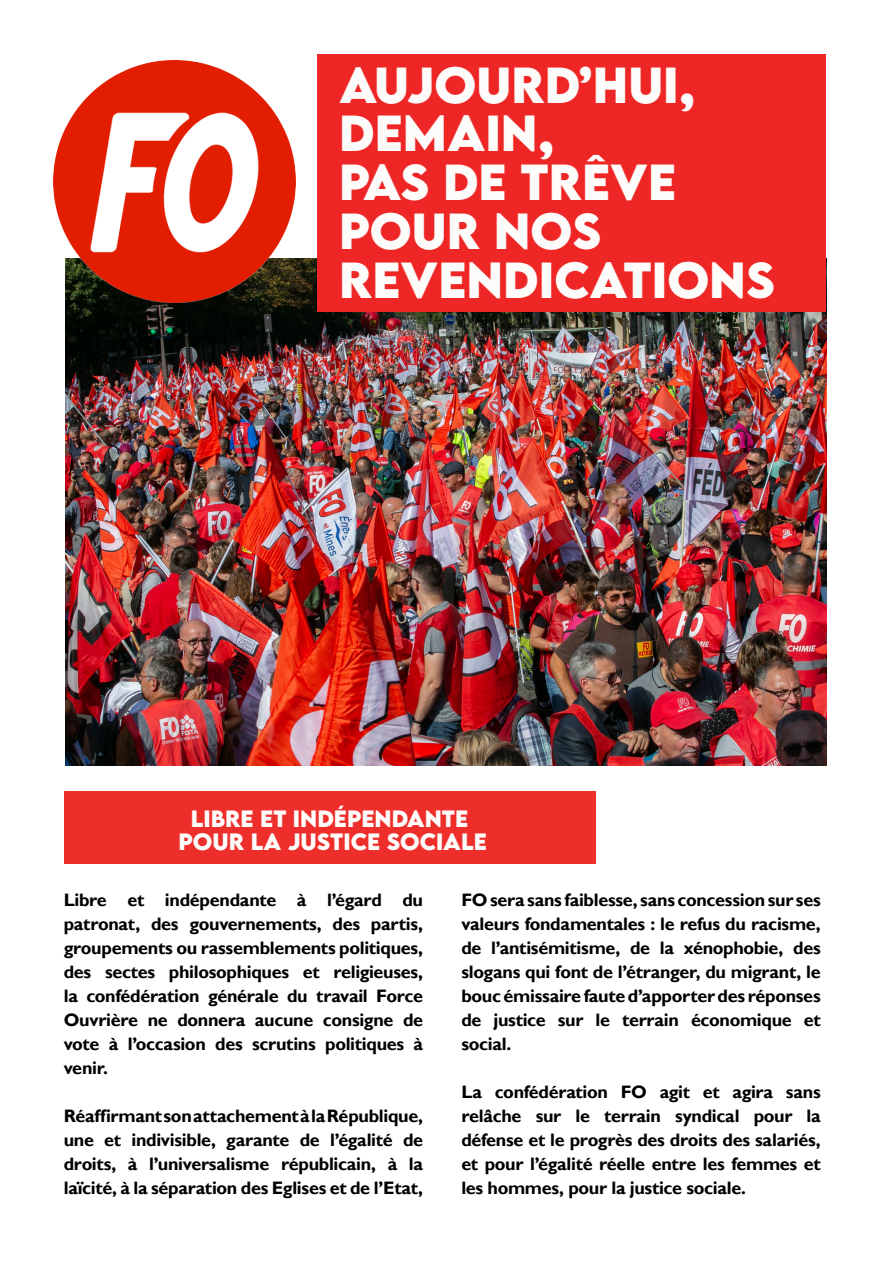
<style>
.page{position:relative;width:893px;height:1263px;background:#fff}
.page>*{position:absolute;margin:0;border:0;box-sizing:border-box;transform-origin:0 0}
.DOMAINE{font:700 45px "LEMONMILK";color:#fefcfa}
.DOMAINE-2{font:700 21px "LEMONMILK";color:#fefcfa}
.TEXTE{font:700 18px/24px "Gill Sans";letter-spacing:-.015em;color:#000004;text-align:justify}
</style>
<div class="page">
<div style="left:64px;top:791px;width:531px;height:72px;background:#ee2e2b"></div>
<img style="left:66px;top:312px;width:760px;height:453px">
<img style="left:53px;top:54px;width:285px;height:291px">
<div style="left:318px;top:54px;width:508px;height:258px;background:#ee2726"></div>
<p class="DOMAINE" style="left:339px;top:54px;width:358px">AUJOURD’HUI,</p>
<p class="DOMAINE" style="left:339px;top:103px;width:217px">DEMAIN,</p>
<p class="DOMAINE" style="left:339px;top:152px;width:339px">PAS DE TRÊVE</p>
<p class="DOMAINE" style="left:339px;top:201px;width:264px">POUR NOS</p>
<p class="DOMAINE" style="left:339px;top:249px;width:437px">REVENDICATIONS</p>
<p class="DOMAINE-2" style="left:191px;top:804px;width:279px">LIBRE ET INDÉPENDANTE</p>
<p class="DOMAINE-2" style="left:179px;top:828px;width:310px">POUR LA JUSTICE SOCIALE</p>
<p class="TEXTE" style="left:64px;top:889px;width:361px">Libre et indépendante à l’égard du patronat, des gouvernements, des partis, groupements ou rassemblements politiques, des sectes philosophiques et religieuses, la confédération générale du travail Force Ouvrière ne donnera aucune consigne de vote à l’occasion des scrutins politiques à venir.</p>
<p class="TEXTE" style="left:64px;top:1105px;width:361px">Réaffirmant son attachement à la République, une et indivisible, garante de l’égalité de droits, à l’universalisme républicain, à la laïcité, à la séparation des Eglises et de l’Etat,</p>
<p class="TEXTE" style="left:461px;top:889px;width:361px">FO sera sans faiblesse, sans concession sur ses valeurs fondamentales : le refus du racisme, de l’antisémitisme, de la xénophobie, des slogans qui font de l’étranger, du migrant, le bouc émissaire faute d’apporter des réponses de justice sur le terrain économique et social.</p>
<p class="TEXTE" style="left:461px;top:1081px;width:361px">La confédération FO agit et agira sans relâche sur le terrain syndical pour la défense et le progrès des droits des salariés, et pour l’égalité réelle entre les femmes et les hommes, pour la justice sociale.</p>
</div>
